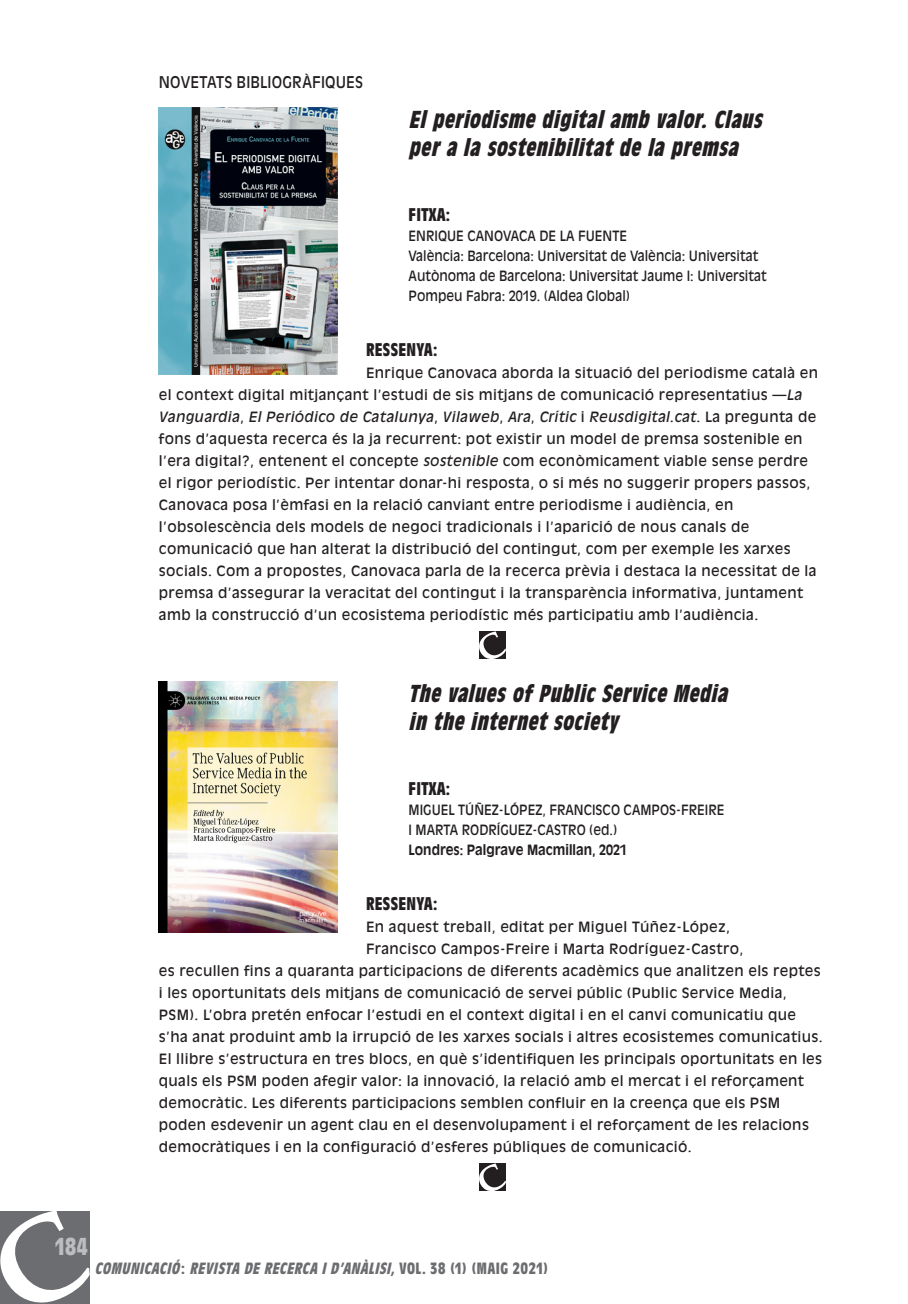
<style>
.page{position:relative;width:908px;height:1304px;background:#fff}
.page>*{position:absolute;margin:0;border:0;box-sizing:border-box;transform-origin:0 0}
._200_tit_ref_biblio{font:italic 700 condensed 24px/28px "Antique Olive";color:#231f20}
.t1{font:700 condensed 24px "Antique Olive Std";color:#bcbdc0}
._0_Resum_Capç{font:700 condensed 18px "Antique Olive Std";letter-spacing:.025em;color:#231f20}
._201_tit_fitxa{font:700 condensed 18px "Antique Olive Std";letter-spacing:.025em;color:#231f20}
.t2{font:italic 700 condensed 16px "Antique Olive Std";color:#6c6d70}
.t3{font:16px "Antique Olive Std";letter-spacing:.01em;color:#231f20;scale:.9 1}
._0_Text_Ressenya{font:14px/22px "Antique Olive";letter-spacing:.025em;color:#231f20}
._202_txt_fitxa{font:14px/20px "Antique Olive";color:#231f20;scale:.9 1}
._202_txt_fitxa-2{font:700 14px "Antique Olive";color:#231f20;scale:.9 1}
.s1{font-style:italic}
.s2{font-style:normal}
</style>
<div class="page">
<svg style="left:479px;top:631px;width:26px;height:28px"></svg>
<svg style="left:479px;top:1163px;width:26px;height:28px"></svg>
<img style="left:159px;top:108px;width:178px;height:267px">
<img style="left:159px;top:681px;width:178px;height:251px">
<div style="left:0;top:1211px;width:90px;height:93px;background:#6c6d70"></div>
<p class="t3" style="left:159px;top:72px;width:12px">NOVETAT</p>
<p class="t3" style="left:224px;top:72px;width:155px">S BIBLIOGRÀFIQUES</p>
<p class="_200_tit_ref_biblio" style="left:408px;top:105px;width:360px">El periodisme digital amb valor. Claus per a la sostenibilitat de la premsa</p>
<p class="_201_tit_fitxa" style="left:408px;top:205px;width:43px">FITXA:</p>
<p class="_202_txt_fitxa" style="left:408px;top:226px;width:244px">ENRIQUE CANOVACA DE LA FUENTE</p>
<p class="_202_txt_fitxa" style="left:408px;top:246px;width:399px">València: Barcelona: Universitat de València: Universitat<br>Autònoma de Barcelona: Universitat Jaume I: Universitat<br>Pompeu Fabra: 2019. (Aldea Global)</p>
<p class="_0_Resum_Capç" style="left:366px;top:339px;width:73px">RESSENYA:</p>
<p class="_0_Text_Ressenya" style="left:159px;top:361px;width:660px;text-indent:207px">Enrique Canovaca aborda la situació del periodisme català en el context digital mitjançant l’estudi de sis mitjans de comunicació representatius —<span class="s1">La Vanguardia</span>, <span class="s1">El Periódico de Catalunya</span>, <span class="s1">Vilaweb</span>, <span class="s1">Ara</span>, <span class="s1">Crític</span> i <span class="s1">Reusdigital.cat</span>. La pregunta de fons d’aquesta recerca és la ja recurrent: pot existir un model de premsa sostenible en l’era digital?, entenent el concepte <span class="s1">sostenible</span> com econòmicament viable sense perdre el rigor periodístic. Per intentar donar-hi resposta, o si més no suggerir propers passos, Canovaca posa l’èmfasi en la relació canviant entre periodisme i audiència, en l’obsolescència dels models de negoci tradicionals i l’aparició de nous canals de comunicació que han alterat la distribució del contingut, com per exemple les xarxes socials. Com a propostes, Canovaca parla de la recerca prèvia i destaca la necessitat de la premsa d’assegurar la veracitat del contingut i la transparència informativa, juntament amb la construcció d’un ecosistema periodístic més participatiu amb l’audiència.</p>
<p class="_200_tit_ref_biblio" style="left:408px;top:679px;width:325px">The values of Public Service Media in the internet society</p>
<h1 class="t1" style="left:55px;top:1234px;width:34px">184</h1>
<p class="_201_tit_fitxa" style="left:408px;top:779px;width:43px">FITXA:</p>
<p class="_202_txt_fitxa" style="left:408px;top:800px;width:352px">MIGUEL TÚÑEZ-LÓPEZ, FRANCISCO CAMPOS-FREIRE<br>I MARTA RODRÍGUEZ-CASTRO (ed.)</p>
<p class="_202_txt_fitxa-2" style="left:408px;top:842px;width:244px">Londres: Palgrave Macmillan, 2021</p>
<p class="_0_Resum_Capç" style="left:366px;top:893px;width:73px">RESSENYA:</p>
<p class="_0_Text_Ressenya" style="left:366px;top:915px;width:365px">En aquest treball, editat per Miguel Túñez-López,</p>
<p class="_0_Text_Ressenya" style="left:366px;top:937px;width:378px">Francisco Campos-Freire i Marta Rodríguez-Castro,</p>
<p class="_0_Text_Ressenya" style="left:159px;top:959px;width:663px">es recullen fins a quaranta participacions de diferents acadèmics que analitzen els reptes</p>
<p class="_0_Text_Ressenya" style="left:159px;top:981px;width:629px">i les oportunitats dels mitjans de comunicació de servei públic (Public Service Media,</p>
<p class="_0_Text_Ressenya" style="left:159px;top:1003px;width:638px">PSM). L’obra pretén enfocar l’estudi en el context digital i en el canvi comunicatiu que</p>
<p class="_0_Text_Ressenya" style="left:159px;top:1025px;width:665px">s’ha anat produint amb la irrupció de les xarxes socials i altres ecosistemes comunicatius.</p>
<p class="_0_Text_Ressenya" style="left:159px;top:1047px;width:664px">El llibre s’estructura en tres blocs, en què s’identifiquen les principals oportunitats en les</p>
<p class="_0_Text_Ressenya" style="left:159px;top:1069px;width:646px">quals els PSM poden afegir valor: la innovació, la relació amb el mercat i el reforçament</p>
<p class="_0_Text_Ressenya" style="left:159px;top:1091px;width:622px">democràtic. Les diferents participacions semblen confluir en la creença que els PSM</p>
<p class="_0_Text_Ressenya" style="left:159px;top:1113px;width:651px">poden esdevenir un agent clau en el desenvolupament i el reforçament de les relacions</p>
<p class="_0_Text_Ressenya" style="left:159px;top:1135px;width:534px">democràtiques i en la configuració d’esferes públiques de comunicació.</p>
<p class="t2" style="left:95px;top:1260px;width:454px">COMUNICACIÓ<span class="s2">:</span> REVISTA DE RECERCA ID’ANÀLISI,<span class="s2">V O L . 3 8 ( 1 ) ( M A I G 2 0 2 1 )</span></p>
</div>
